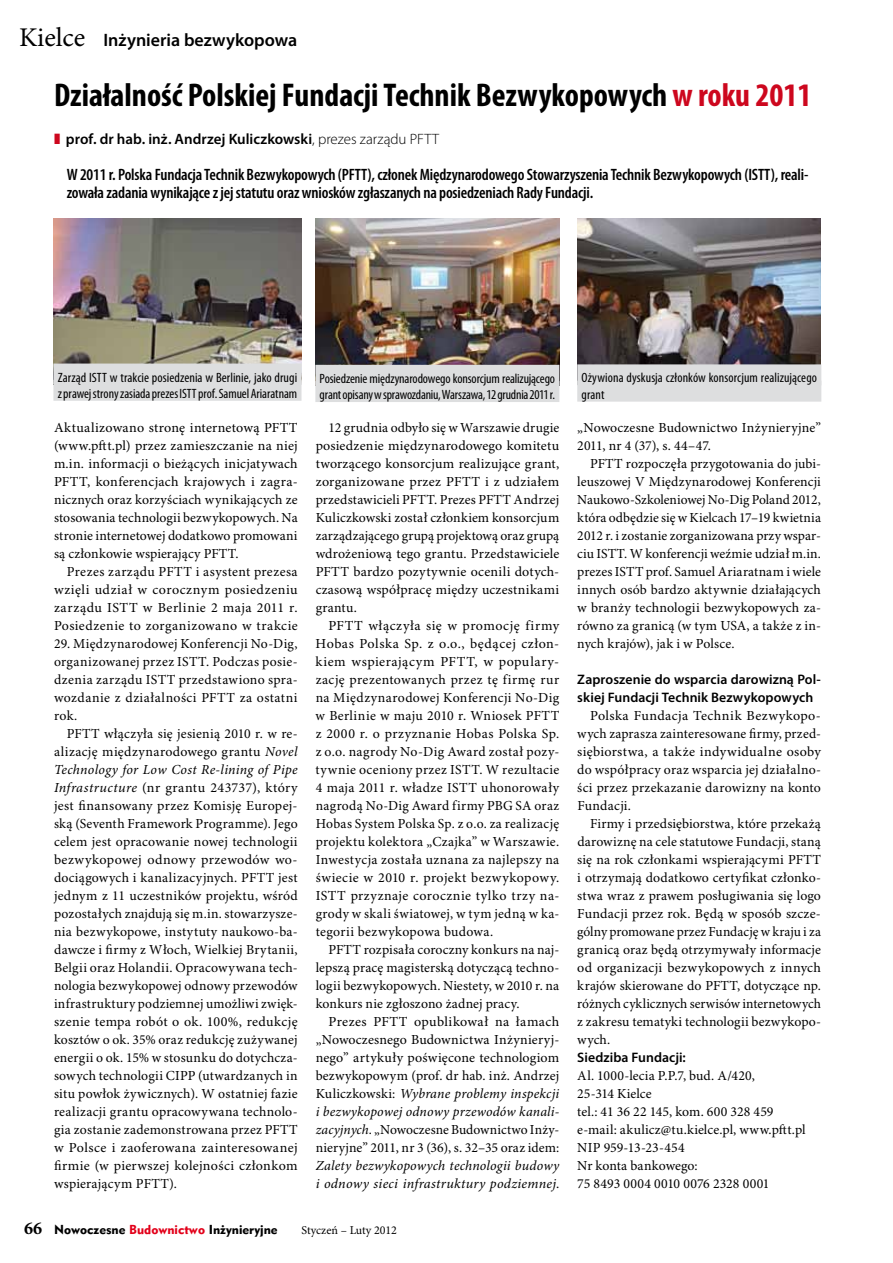
<style>
.page{position:relative;width:893px;height:1263px;background:#fff}
.page>*{position:absolute;margin:0;border:0;box-sizing:border-box;transform-origin:0 0}
.t1{font:700 condensed 33px "Myriad Pro";color:#000}
.t2{font:27px "Minion Pro";color:#000}
.t3{font:600 18px "Myriad Pro";color:#000}
.t4{font:600 condensed 16.5px/18px "Myriad Pro";letter-spacing:-.01em;color:#000}
.t5{font:600 15px "Myriad Pro";color:#000}
.t6{font:13.8px/18px "Minion Pro";letter-spacing:.015em;color:#000;text-align:justify}
.t7{font:600 13.8px/18px "Myriad Pro";letter-spacing:.005em;color:#000}
.t8{font:italic 13.8px/18px "Minion Pro";letter-spacing:.015em;color:#000}
.t9{font:condensed 13.5px/16.2px "Myriad Pro";letter-spacing:-.005em;color:#000}
.t10{font:12px "Geometr 415 Blk PL";color:#000}
.t11{font:12px "Minion Pro";color:#000}
.s1{font-family:"Minion Pro";font-weight:400;font-size:27px}
.s2{color:#cd071e}
.s3{font-weight:300}
.s4{font-style:italic}
.s5{font-style:normal}
.s6{font-family:"Minion Pro";font-weight:700;font-size:18px}
.s7{color:#e2001a}
</style>
<div class="page">
<img style="left:53px;top:219px;width:248px;height:145px">
<img style="left:315px;top:219px;width:244px;height:146px">
<img style="left:577px;top:219px;width:243px;height:145px">
<div style="left:53px;top:364px;width:248px;height:21px;background:#dddedf"></div>
<div style="left:53px;top:380px;width:248px;height:21px;background:#dddedf"></div>
<div style="left:315px;top:365px;width:244px;height:21px;background:#dddedf"></div>
<div style="left:315px;top:381px;width:244px;height:21px;background:#dddedf"></div>
<div style="left:577px;top:364px;width:244px;height:21px;background:#dddedf"></div>
<div style="left:577px;top:381px;width:244px;height:21px;background:#dddedf"></div>
<h3 class="t3" style="left:37px;top:30px;width:143px"><span class="s1">ielce</span>Technolog e</h3>
<h3 class="t3" style="left:286px;top:30px;width:11px">e</h3>
<h2 class="t2" style="left:19px;top:21px;width:48px">Kraj</h2>
<h3 class="t3" style="left:103px;top:30px;width:195px">Inżynieria bezwykopowa</h3>
<h1 class="t1" style="left:54px;top:77px;width:759px">Działalność Polskiej Fundacji Technik Bezwykopowych <span class="s2">w roku 2011</span></h1>
<p class="t5" style="left:54px;top:131px;width:387px"><span class="s2">❚</span> prof. dr hab. inż. Andrzej Kuliczkowski<span class="s3">, prezes zarządu PFTT</span></p>
<p class="t4" style="left:67px;top:166px;width:743px">W 2011 r. Polska Fundacja Technik Bezwykopowych (PFTT), członek Międzynarodowego Stowarzyszenia Technik Bezwykopowych (ISTT), reali&shy;zowała zadania wynikające zjej statutu oraz wniosków zgłaszanych na posiedzeniach Rady Fundacji.</p>
<p class="t9" style="left:58px;top:369px;width:241px">Zarząd ISTT w trakcie posiedzenia w Berlinie, jako drugi zprawej strony zasiada prezes ISTT prof. Samuel Ariaratnam</p>
<p class="t9" style="left:320px;top:371px;width:237px">Posiedzenie międzynarodowego konsorcjum realizującego grant opisany w sprawozdaniu, Warszawa, 12 grudnia 2011 r.</p>
<p class="t9" style="left:581px;top:370px;width:237px">Ożywiona dyskusja członków konsorcjum realizującego grant</p>
<p class="t6" style="left:54px;top:419px;width:245px">Aktualizowano stronę internetową PFTT (www.pftt.pl) przez zamieszczanie na niej m.in. informacji o bieżących inicjatywach PFTT, konferencjach krajowych i zagra&shy;nicznych oraz korzyściach wynikających ze stosowania technologii bezwykopowych. Na stronie internetowej dodatkowo promowani są członkowie wspierający PFTT.</p>
<p class="t6" style="left:54px;top:563px;width:245px;text-indent:13px">Prezes zarządu PFTT i asystent prezesa wzięli udział w corocznym posiedzeniu zarządu ISTT w Berlinie 2 maja 2011 r.<br>Posiedzenie to zorganizowano w trakcie</p>
<p class="t6" style="left:54px;top:635px;width:245px">29. Międzynarodowej Konferencji No-Dig, organizowanej przez ISTT. Podczas posie&shy;dzenia zarządu ISTT przedstawiono spra&shy;wozdanie z działalności PFTT za ostatni rok.</p>
<p class="t6" style="left:54px;top:725px;width:245px;text-indent:13px">PFTT włączyła się jesienią 2010 r. w re&shy;alizację międzynarodowego grantu <span class="s4">Novel Technology for Low Cost Re-lining of Pipe Infrastructure</span> (nr grantu 243737), który jest finansowany przez Komisję Europej&shy;ską (Seventh Framework Programme). Jego celem jest opracowanie nowej technologii bezwykopowej odnowy przewodów wo&shy;dociągowych i kanalizacyjnych. PFTT jest jednym z 11 uczestników projektu, wśród pozostałych znajdują się m.in. stowarzysze&shy;nia bezwykopowe, instytuty naukowo-ba&shy;dawcze i firmy z Włoch, Wielkiej Brytanii, Belgii oraz Holandii. Opracowywana tech&shy;nologia bezwykopowej odnowy przewodów infrastruktury podziemnej umożliwi zwięk&shy;szenie tempa robót o ok. 100%, redukcję kosztów o ok. 35% oraz redukcję zużywanej energii o ok. 15% w stosunku do dotychcza&shy;sowych technologii CIPP (utwardzanych in situ powłok żywicznych). W ostatniej fazie realizacji grantu opracowywana technolo&shy;gia zostanie zademonstrowana przez PFTT w Polsce i zaoferowana zainteresowanej firmie (w pierwszej kolejności członkom wspierającym PFTT).</p>
<p class="t6" style="left:316px;top:419px;width:245px;text-indent:13px">12 grudnia odbyło się w Warszawie drugie posiedzenie międzynarodowego komitetu tworzącego konsorcjum realizujące grant, zorganizowane przez PFTT i z udziałem przedstawicieli PFTT. Prezes PFTT Andrzej Kuliczkowski został członkiem konsorcjum zarządzającego grupą projektową oraz grupą wdrożeniową tego grantu. Przedstawiciele PFTT bardzo pozytywnie ocenili dotych&shy;czasową współpracę między uczestnikami grantu.</p>
<p class="t6" style="left:316px;top:617px;width:245px;text-indent:13px">PFTT włączyła się w promocję firmy Hobas Polska Sp. z o.o., będącej człon&shy;kiem wspierającym PFTT, w populary&shy;zację prezentowanych przez tę firmę rur na Międzynarodowej Konferencji No-Dig w Berlinie w maju 2010 r. Wniosek PFTT z 2000 r. o przyznanie Hobas Polska Sp. z o.o. nagrody No-Dig Award został pozy&shy;tywnie oceniony przez ISTT. W rezultacie 4 maja 2011 r. władze ISTT uhonorowały nagrodą No-Dig Award firmy PBG SA oraz Hobas System Polska Sp. z o.o. za realizację projektu kolektora „Czajka” w Warszawie.<br>Inwestycja została uznana za najlepszy na świecie w 2010 r. projekt bezwykopowy.<br>ISTT przyznaje corocznie tylko trzy na&shy;grody w skali światowej, w tym jedną w ka&shy;tegorii bezwykopowa budowa.</p>
<p class="t6" style="left:316px;top:941px;width:245px;text-indent:13px">PFTT rozpisała coroczny konkurs na naj&shy;lepszą pracę magisterską dotyczącą techno&shy;logii bezwykopowych. Niestety, w 2010 r. na konkurs nie zgłoszono żadnej pracy.</p>
<p class="t6" style="left:316px;top:1013px;width:245px;text-indent:13px">Prezes PFTT opublikował na łamach „Nowoczesnego Budownictwa Inżynieryj&shy;nego” artykuły poświęcone technologiom bezwykopowym (prof. dr hab. inż. Andrzej Kuliczkowski: <span class="s4">Wybrane problemy inspekcji i bezwykopowej odnowy przewodów kanali&shy;zacyjnych</span>. „Nowoczesne Budownictwo Inży&shy;nieryjne” 2011, nr 3 (36), s. 32–35 oraz idem:</p>
<p class="t8" style="left:316px;top:1157px;width:245px">Zalety bezwykopowych technologii budowy i odnowy sieci infrastruktury podziemnej<span class="s5">.</span></p>
<p class="t10" style="left:24px;top:1221px;width:255px"><span class="s6">66</span> Nowoczesne <span class="s7">Budownictwo</span> Inżynieryjne</p>
<p class="t11" style="left:302px;top:1223px;width:97px">Styczeń – Luty 2012</p>
<p class="t6" style="left:577px;top:419px;width:245px">„Nowoczesne Budownictwo Inżynieryjne”<br>2011, nr 4 (37), s. 44–47.</p>
<p class="t6" style="left:577px;top:455px;width:245px;text-indent:13px">PFTT rozpoczęła przygotowania do jubi&shy;leuszowej V Międzynarodowej Konferencji Naukowo-Szkoleniowej No-Dig Poland 2012, która odbędzie się w Kielcach 17–19 kwietnia 2012 r. i zostanie zorganizowana przy wspar&shy;ciu ISTT. W konferencji weźmie udział m.in. prezes ISTT prof. Samuel Ariaratnam i wiele innych osób bardzo aktywnie działających w branży technologii bezwykopowych za&shy;równo za granicą (w tym USA, a także z in&shy;nych krajów), jak i w Polsce.</p>
<p class="t7" style="left:577px;top:671px;width:245px">Zaproszenie do wsparcia darowizną Pol&shy;skiej Fundacji Technik Bezwykopowych</p>
<p class="t6" style="left:577px;top:707px;width:245px;text-indent:13px">Polska Fundacja Technik Bezwykopo&shy;wych zaprasza zainteresowane firmy, przed&shy;siębiorstwa, a także indywidualne osoby do współpracy oraz wsparcia jej działalno&shy;ści przez przekazanie darowizny na konto Fundacji.</p>
<p class="t6" style="left:577px;top:815px;width:245px;text-indent:13px">Firmy i przedsiębiorstwa, które przekażą darowiznę na cele statutowe Fundacji, staną się na rok członkami wspierającymi PFTT i otrzymają dodatkowo certyfikat członko&shy;stwa wraz z prawem posługiwania się logo Fundacji przez rok. Będą w sposób szcze&shy;gólny promowane przez Fundację w kraju i za granicą oraz będą otrzymywały informacje od organizacji bezwykopowych z innych krajów skierowane do PFTT, dotyczące np. różnych cyklicznych serwisów internetowych z zakresu tematyki technologii bezwykopo&shy;wych.</p>
<p class="t7" style="left:577px;top:1049px;width:110px">Siedziba Fundacji:</p>
<p class="t6" style="left:577px;top:1067px;width:230px;text-align:left">Al. 1000-lecia P.P.7, bud. A/420,<br>25-314 Kielce<br>tel.: 41 36 22 145, kom. 600 328 459 e-mail: akulicz@tu.kielce.pl, www.pftt.pl<br>NIP 959-13-23-454<br>Nr konta bankowego:<br>75 8493 0004 0010 0076 2328 0001</p>
</div>
